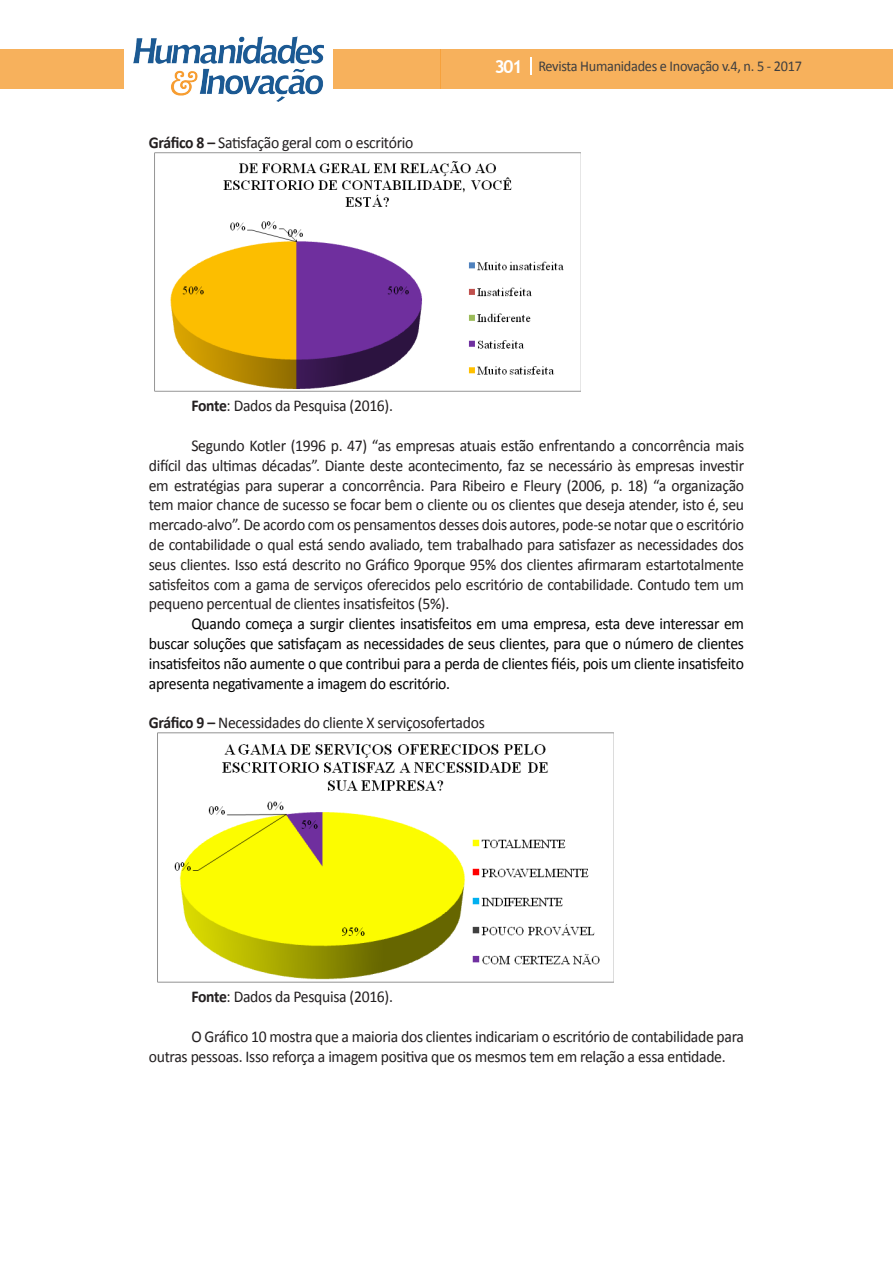
<style>
.page{position:relative;width:893px;height:1263px;background:#fff}
.page>*{position:absolute;margin:0;border:0;box-sizing:border-box;transform-origin:0 0}
.texto{font:16.5px/19.8px "Calibri";letter-spacing:-.02em;color:#231f20;text-align:justify;scale:.95 1}
.texto-2{font:16.5px/19.8px "Calibri";letter-spacing:-.02em;color:#000;text-align:justify;scale:.95 1}
.t1{font:15px "Calibri";letter-spacing:-.02em;color:#3e3e3f;scale:.95 1}
.s1{font-weight:700}
.s2{font-family:"Trebuchet MS";font-weight:700;font-size:18px;color:#fff}
</style>
<div class="page">
<div style="left:441px;top:49px;width:452px;height:39px;background:#f7b15c"></div>
<div style="left:333px;top:49px;width:108px;height:39px;background:#f7b15c"></div>
<div style="left:0;top:49px;width:124px;height:39px;background:#f7b15c"></div>
<svg style="left:530px;top:57px;width:2px;height:18px"></svg>
<img style="left:134px;top:36px;width:190px;height:65px">
<img style="left:154px;top:153px;width:427px;height:239px">
<img style="left:157px;top:732px;width:457px;height:250px">
<p class="texto" style="left:149px;top:133px;width:280px"><span class="s1">Gráfico 8 –</span> Satisfação geral com o escritório</p>
<p class="t1" style="left:495px;top:57px;width:325px"><span class="s2">301</span> Revista Humanidades e Inovação v.4, n. 5 - 2017</p>
<p class="texto" style="left:191px;top:396px;width:214px"><span class="s1">Fonte</span>: Dados da Pesquisa (2016).</p>
<p class="texto" style="left:149px;top:436px;width:628px;text-indent:43px">Segundo Kotler (1996 p. 47) “as empresas atuais estão enfrentando a concorrência mais difícil das ultimas décadas”. Diante deste acontecimento, faz se necessário às empresas investir em estratégias para superar a concorrência. Para Ribeiro e Fleury (2006, p. 18) “a organização tem maior chance de sucesso se focar bem o cliente ou os clientes que deseja atender, isto é, seu mercado-alvo”. De acordo com os pensamentos desses dois autores, pode-se notar que o escritório de contabilidade o qual está sendo avaliado, tem trabalhado para satisfazer as necessidades dos seus clientes. Isso está descrito no Gráfico 9porque 95% dos clientes afirmaram estartotalmente satisfeitos com a gama de serviços oferecidos pelo escritório de contabilidade. Contudo tem um pequeno percentual de clientes insatisfeitos (5%).</p>
<p class="texto-2" style="left:149px;top:614px;width:628px;text-indent:43px">Quando começa a surgir clientes insatisfeitos em uma empresa, esta deve interessar em buscar soluções que satisfaçam as necessidades de seus clientes, para que o número de clientes insatisfeitos não aumente o que contribui para a perda de clientes fiéis, pois um cliente insatisfeito apresenta negativamente a imagem do escritório.</p>
<p class="texto" style="left:149px;top:713px;width:355px"><span class="s1">Gráfico 9 –</span> Necessidades do cliente X serviçosofertados</p>
<p class="texto" style="left:191px;top:987px;width:214px"><span class="s1">Fonte</span>: Dados da Pesquisa (2016).</p>
<p class="texto" style="left:149px;top:1026px;width:628px;text-indent:43px">O Gráfico 10 mostra que a maioria dos clientes indicariam o escritório de contabilidade para outras pessoas. Isso reforça a imagem positiva que os mesmos tem em relação a essa entidade.</p>
</div>
